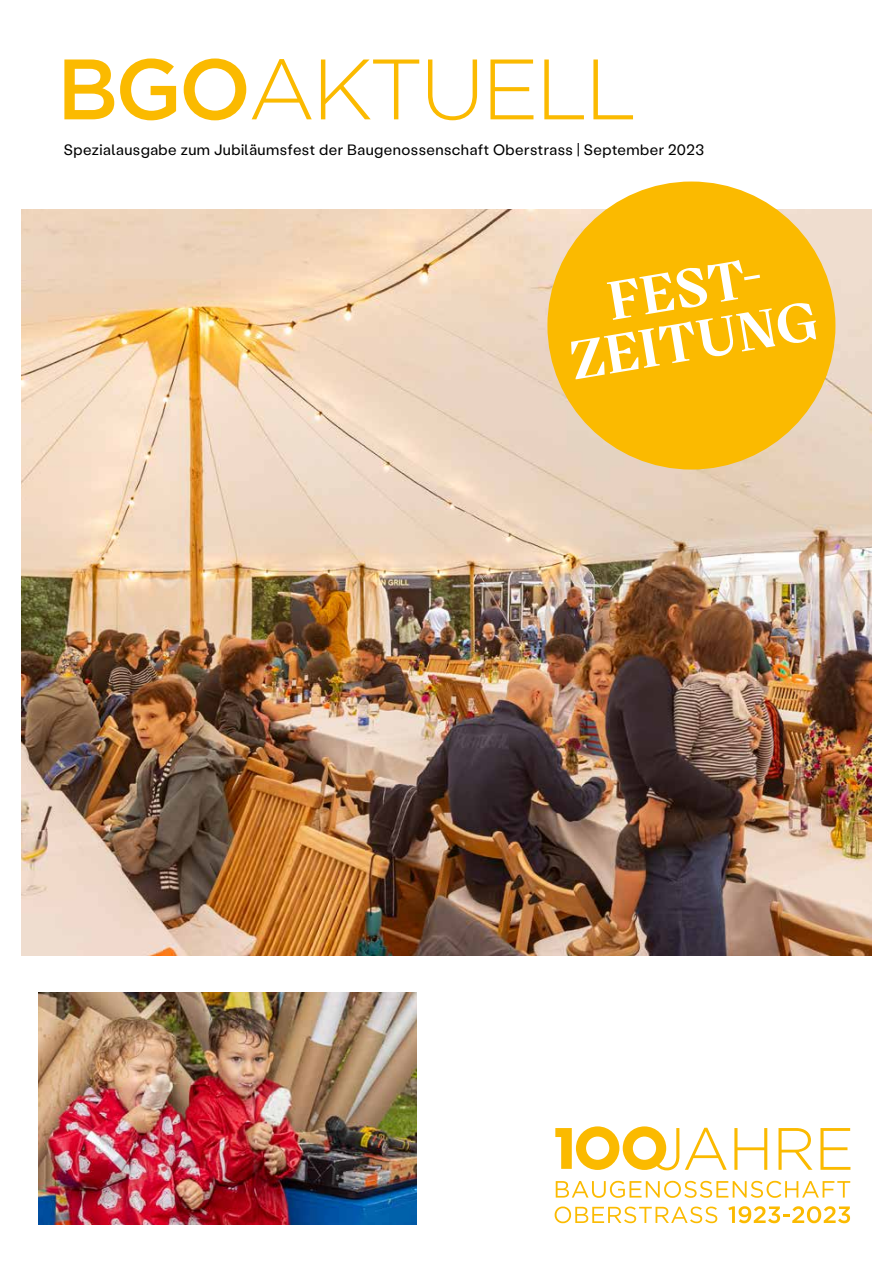
<style>
.page{position:relative;width:893px;height:1263px;background:#fff}
.page>*{position:absolute;margin:0;border:0;box-sizing:border-box;transform-origin:0 0}
.t1{font:300 85.5px "Gotham";letter-spacing:-.04em;color:#fbba00}
.t2{font:700 52.5px/52.3px "Victor Serif";color:#fff;text-align:center}
.t3{font:15px "Stabil Grotesk";letter-spacing:.03em;color:#000}
.s1{font-weight:500}
</style>
<div class="page">
<img style="left:21px;top:209px;width:851px;height:747px">
<div style="left:547px;top:182px;width:288px;height:288px;background:#fbba00;border-radius:50%"></div>
<svg style="left:556px;top:1181px;width:294px;height:17px"></svg>
<svg style="left:555px;top:1206px;width:162px;height:17px"></svg>
<svg style="left:728px;top:1206px;width:122px;height:17px"></svg>
<svg style="left:555px;top:1126px;width:124px;height:44px"></svg>
<svg style="left:685px;top:1128px;width:42px;height:42px"></svg>
<svg style="left:734px;top:1128px;width:33px;height:42px"></svg>
<svg style="left:778px;top:1128px;width:34px;height:42px"></svg>
<svg style="left:820px;top:1128px;width:30px;height:42px"></svg>
<img style="left:38px;top:993px;width:379px;height:232px">
<h1 class="t1" style="left:57px;top:35px;width:582px"><span class="s1">BGO</span>AKTUELL</h1>
<p class="t3" style="left:64px;top:140px;width:642px">Spezialausgabe zum Jubiläumsfest der Baugenossenschaft Oberstrass | September 2023</p>
<h2 class="t2" style="left:557px;top:282px;width:251px;rotate:-10deg">FEST-<br>ZEITUNG</h2>
</div>
